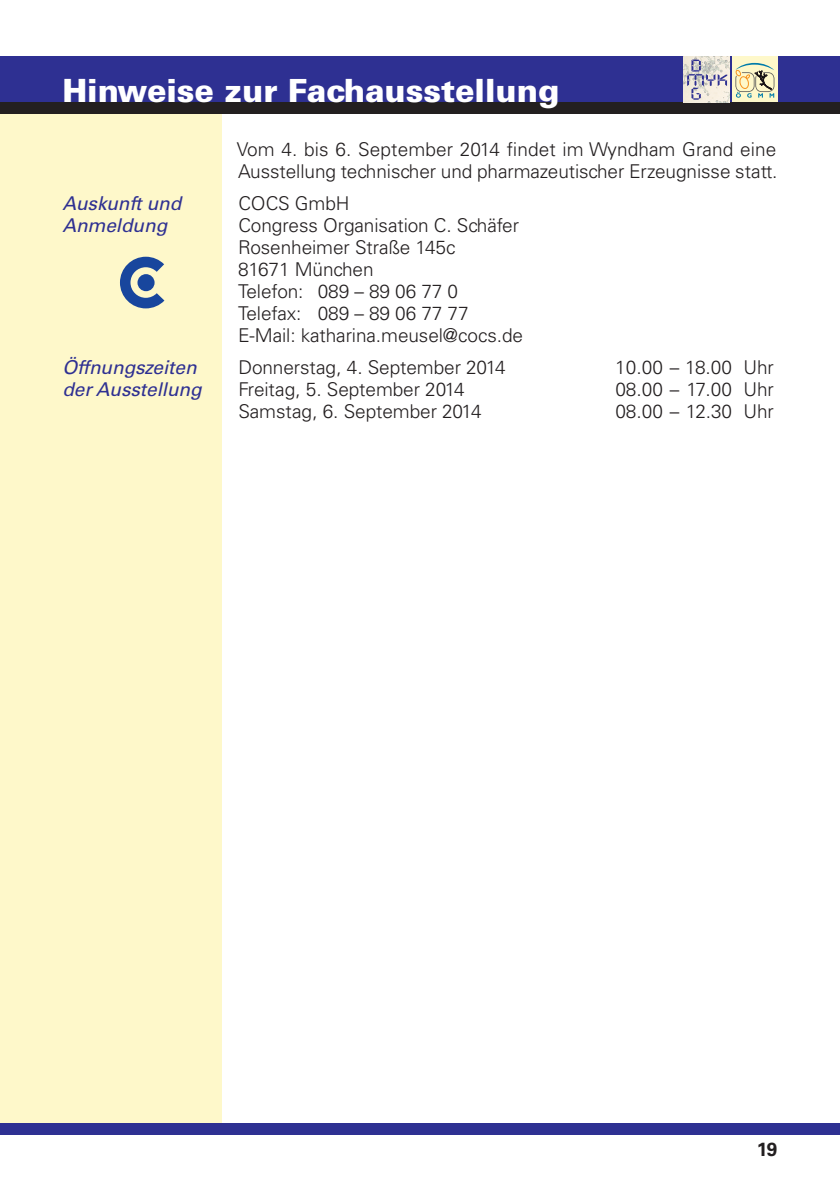
<style>
.page{position:relative;width:840px;height:1191px;background:#fff}
.page>*{position:absolute;margin:0;border:0;box-sizing:border-box;transform-origin:0 0}
.t1{font:900 32px "Univers LT Std";letter-spacing:-.005em;color:#fff}
.t2{font:300 19px/22px "Univers LT Std";letter-spacing:-.005em;color:#231f20}
.t3{font:italic 19px "Univers LT Std";letter-spacing:-.005em;color:#2e3092}
.t4{font:700 19px "Univers LT Std";color:#231f20}
</style>
<div class="page">
<div style="left:0;top:113px;width:221px;height:1010px;background:#fef8ca"></div>
<div style="left:0;top:57px;width:839px;height:45px;background:#2e3092"></div>
<div style="left:0;top:102px;width:839px;height:11px;background:#231f20"></div>
<div style="left:0;top:1123px;width:839px;height:11px;background:#2e3092"></div>
<img style="left:683px;top:57px;width:46px;height:45px">
<svg style="left:686px;top:60px;width:40px;height:40px;background:#cbc8cb"></svg>
<div style="left:731px;top:57px;width:46px;height:45px;background:#fef8ca"></div>
<svg style="left:735px;top:63px;width:39px;height:35px"></svg>
<svg style="left:120px;top:257px;width:44px;height:51px"></svg>
<div style="left:137px;top:274px;width:17px;height:17px;background:#18469d;border-radius:50%"></div>
<h1 class="t1" style="left:62px;top:79px;width:498px">Hinweise zur Fachausstellung</h1>
<p class="t2" style="left:237px;top:139px;width:542px">Vom 4. bis 6. September 2014 findet im Wyndham Grand eine<br>Ausstellung technischer und pharmazeutischer Erzeugnisse statt.</p>
<p class="t3" style="left:62px;top:196px;width:120px">Auskunft und</p>
<p class="t2" style="left:238px;top:194px;width:113px">COCS GmbH</p>
<p class="t3" style="left:62px;top:218px;width:106px">Anmeldung</p>
<p class="t2" style="left:238px;top:216px;width:286px">Congress Organisation C. Schäfer<br>Rosenheimer Straße 145c<br>81671 München<br>Telefon: 089 – 89 06 77 0<br>Telefax: 089 – 89 06 77 77<br>E-Mail: katharina.meusel@cocs.de</p>
<p class="t3" style="left:62px;top:360px;width:136px">Öffnungszeiten</p>
<p class="t2" style="left:238px;top:358px;width:269px">Donnerstag, 4. September 2014</p>
<p class="t2" style="left:614px;top:358px;width:160px">10.00 – 18.00 Uhr</p>
<p class="t3" style="left:62px;top:382px;width:141px">der Ausstellung</p>
<p class="t2" style="left:238px;top:380px;width:228px">Freitag, 5. September 2014</p>
<p class="t2" style="left:615px;top:380px;width:160px">08.00 – 17.00 Uhr</p>
<p class="t2" style="left:238px;top:402px;width:245px">Samstag, 6. September 2014</p>
<p class="t2" style="left:615px;top:402px;width:160px">08.00 – 12.30 Uhr</p>
<p class="t4" style="left:756px;top:1142px;width:22px">19</p>
</div>
